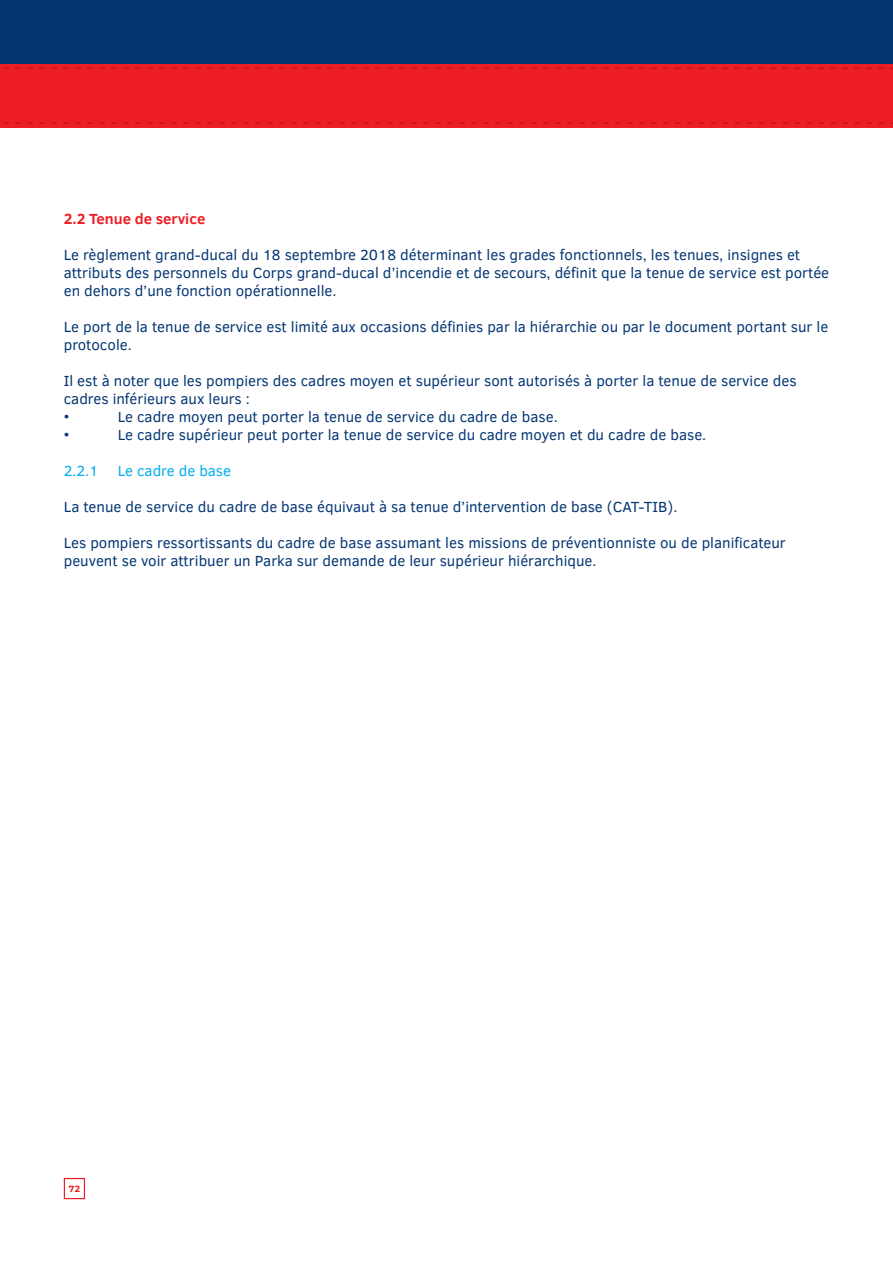
<style>
.page{position:relative;width:893px;height:1263px;background:#fff}
.page>*{position:absolute;margin:0;border:0;box-sizing:border-box;transform-origin:0 0}
.t1{font:15px/18px "Clear Sans";color:#043673}
.t2{font:15px "Clear Sans";color:#00aeef}
.t3{font:700 15px "Clear Sans";color:#ed1d24}
.t4{font:700 9px "Montserrat";color:#ed1d24}
</style>
<div class="page">
<div style="left:64px;top:1178px;width:21px;height:21px;border:1px solid #ed1d24"></div>
<div style="left:0;top:64px;width:893px;height:64px;background:#ed1d24"></div>
<div style="left:0;top:0;width:893px;height:64px;background:#043673"></div>
<svg style="left:3px;top:68px;width:890px;height:1px"></svg>
<svg style="left:3px;top:122px;width:890px;height:2px"></svg>
<p class="t3" style="left:64px;top:207px;width:143px">2.2 Tenue de service</p>
<p class="t1" style="left:64px;top:245px;width:767px">Le règlement grand-ducal du 18 septembre 2018 déterminant les grades fonctionnels, les tenues, insignes et attributs des personnels du Corps grand-ducal d’incendie et de secours, définit que la tenue de service est portée en dehors d’une fonction opérationnelle.</p>
<p class="t1" style="left:64px;top:317px;width:766px">Le port de la tenue de service est limité aux occasions définies par la hiérarchie ou par le document portant sur le protocole.</p>
<p class="t1" style="left:64px;top:371px;width:734px">Il est à noter que les pompiers des cadres moyen et supérieur sont autorisés à porter la tenue de service des cadres inférieurs aux leurs :<br>•</p>
<p class="t1" style="left:118px;top:407px;width:441px">Le cadre moyen peut porter la tenue de service du cadre de base.</p>
<p class="t1" style="left:64px;top:425px;width:7px">•</p>
<p class="t1" style="left:118px;top:425px;width:590px">Le cadre supérieur peut porter la tenue de service du cadre moyen et du cadre de base.</p>
<p class="t2" style="left:64px;top:460px;width:36px">2.2.1</p>
<p class="t2" style="left:118px;top:460px;width:115px">Le cadre de base</p>
<p class="t1" style="left:64px;top:497px;width:615px">La tenue de service du cadre de base équivaut à sa tenue d’intervention de base (CAT-TIB).</p>
<p class="t1" style="left:64px;top:533px;width:724px">Les pompiers ressortissants du cadre de base assumant les missions de préventionniste ou de planificateur peuvent se voir attribuer un Parka sur demande de leur supérieur hiérarchique.</p>
<p class="t4" style="left:69px;top:1182px;width:13px">72</p>
</div>
